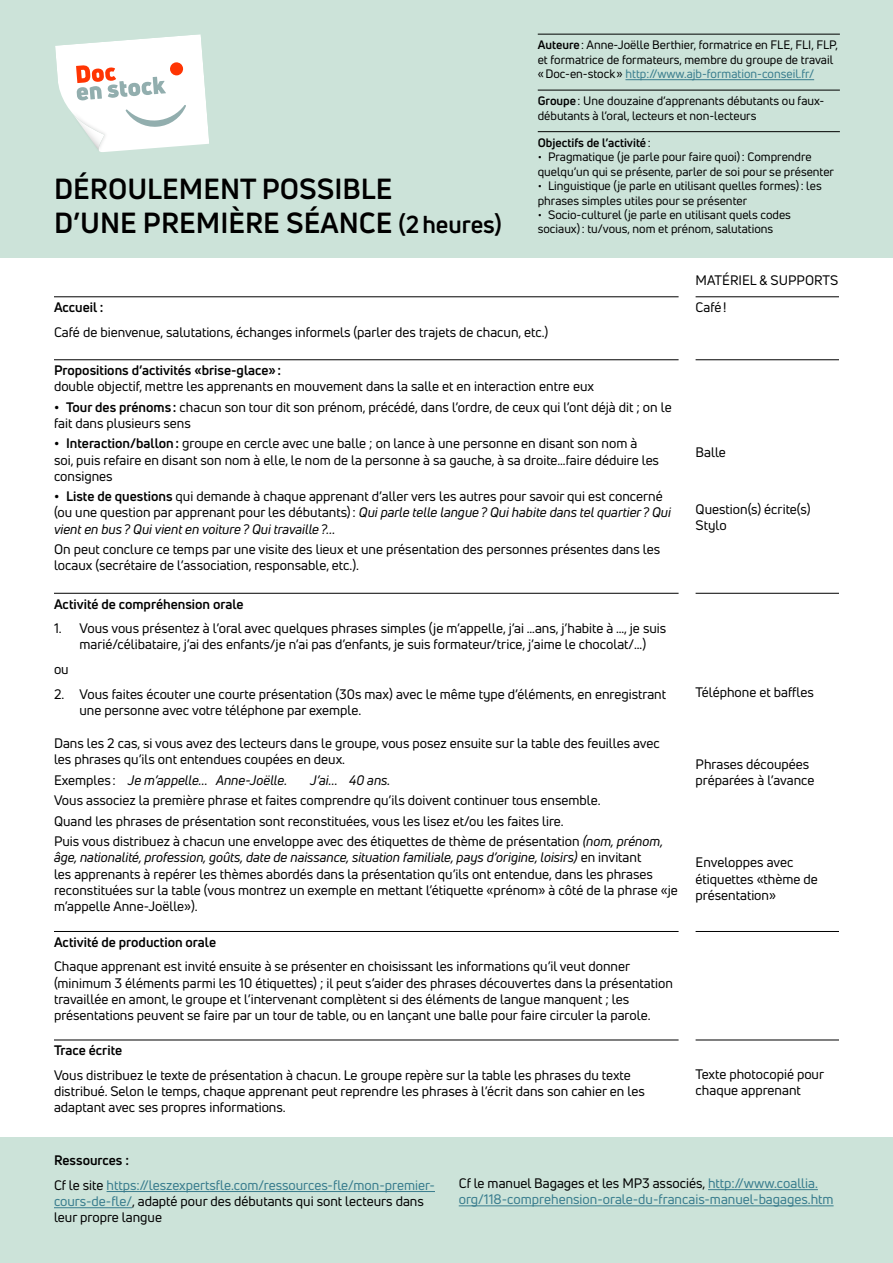
<style>
.page{position:relative;width:893px;height:1263px;background:#fff}
.page>*{position:absolute;margin:0;border:0;box-sizing:border-box;transform-origin:0 0}
.t1{font:700 28.5px/34.2px "Uni Neue";color:#000}
.t2{font:13.5px/16.2px "Uni Neue";color:#000}
.t3{font:13.5px/24.8px "Uni Neue";color:#387c8d}
.t4{font:700 13.5px "Uni Neue";color:#000}
.t5{font:italic 13.5px "Uni Neue";color:#000}
.t6{font:12px/14.4px "Uni Neue";color:#000}
.t7{font:700 12px "Uni Neue";color:#000}
.s1{font-size:24px}
.s2{font-weight:700}
.s3{color:#387c8d}
.s4{font-weight:400}
.s5{font-style:italic}
.s6{font-style:normal}
.s7{font-weight:700;color:#000}
.s8{color:#000}
</style>
<div class="page">
<div style="left:0;top:0;width:893px;height:257px;background:#cce3d9"></div>
<div style="left:0;top:1137px;width:893px;height:126px;background:#cce3d9"></div>
<svg style="left:55px;top:34px;width:154px;height:118px"></svg>
<hr style="left:538px;top:34px;width:302px;height:1px;background:#000">
<hr style="left:625px;top:79px;width:189px;height:1px;background:#387c8d">
<hr style="left:538px;top:90px;width:302px;height:1px;background:#000">
<hr style="left:538px;top:131px;width:302px;height:1px;background:#000">
<hr style="left:54px;top:296px;width:625px;height:1px;background:#000">
<hr style="left:696px;top:296px;width:143px;height:1px;background:#000">
<hr style="left:696px;top:359px;width:143px;height:1px;background:#000">
<hr style="left:696px;top:593px;width:143px;height:1px;background:#000">
<hr style="left:696px;top:931px;width:143px;height:1px;background:#000">
<hr style="left:696px;top:1039px;width:143px;height:1px;background:#000">
<hr style="left:54px;top:359px;width:625px;height:1px;background:#000">
<hr style="left:54px;top:593px;width:625px;height:1px;background:#000">
<hr style="left:54px;top:931px;width:625px;height:1px;background:#000">
<hr style="left:54px;top:1039px;width:625px;height:1px;background:#000">
<hr style="left:107px;top:1191px;width:328px;height:1px;background:#387c8d">
<hr style="left:54px;top:1207px;width:78px;height:1px;background:#387c8d">
<hr style="left:708px;top:1189px;width:110px;height:1px;background:#387c8d">
<hr style="left:459px;top:1205px;width:375px;height:1px;background:#387c8d">
<h1 class="t1" style="left:54px;top:171px;width:449px">DÉROULEMENT POSSIBLE<br>D’UNE PREMIÈRE SÉANCE <span class="s1">(2heures)</span></h1>
<p class="t6" style="left:538px;top:38px;width:302px"><span class="s2">Auteure</span>: Anne-Joëlle Berthier, formatrice en FLE, FLI, FLP, et formatrice de formateurs, membre du groupe de travail «Doc-en-stock» <span class="s3">http://www.ajb-formation-conseil.fr/</span></p>
<p class="t6" style="left:538px;top:94px;width:288px"><span class="s2">Groupe</span>: Une douzaine d’apprenants débutants ou faux&shy;débutants à l’oral, lecteurs et non-lecteurs</p>
<p class="t7" style="left:538px;top:135px;width:114px">Objectifs de l’activité<span class="s4">:</span></p>
<p class="t6" style="left:538px;top:150px;width:298px">• Pragmatique (je parle pour faire quoi): Comprendre quelqu’un qui se présente, parler de soi pour se présenter</p>
<p class="t6" style="left:538px;top:178px;width:285px">• Linguistique (je parle en utilisant quelles formes): les phrases simples utiles pour se présenter</p>
<p class="t6" style="left:538px;top:207px;width:255px">• Socio-culturel (je parle en utilisant quels codes sociaux): tu/vous, nom et prénom, salutations</p>
<p class="t2" style="left:696px;top:272px;width:144px">MATÉRIEL &amp; SUPPORTS</p>
<p class="t4" style="left:54px;top:299px;width:51px">Accueil :</p>
<p class="t2" style="left:54px;top:324px;width:496px">Café de bienvenue, salutations, échanges informels (parler des trajets de chacun, etc.)</p>
<p class="t4" style="left:54px;top:362px;width:229px">Propositions d’activités «brise-glace»:</p>
<p class="t2" style="left:54px;top:378px;width:541px">double objectif, mettre les apprenants en mouvement dans la salle et en interaction entre eux</p>
<p class="t2" style="left:54px;top:399px;width:619px"><span class="s2">• Tour des prénoms :</span> chacun son tour dit son prénom, précédé, dans l’ordre, de ceux qui l’ont déjà dit ; on le fait dans plusieurs sens</p>
<p class="t2" style="left:54px;top:435px;width:607px"><span class="s2">• Interaction/ballon:</span> groupe en cercle avec une balle ; on lance à une personne en disant son nom à soi, puis refaire en disant son nom à elle, le nom de la personne à sa gauche, à sa droite…faire déduire les consignes</p>
<p class="t2" style="left:54px;top:488px;width:618px"><span class="s2">• Liste de questions</span> qui demande à chaque apprenant d’aller vers les autres pour savoir qui est concerné (ou une question par apprenant pour les débutants): <span class="s5">Qui parle telle langue? Qui habite dans tel quartier? Qui vient en bus ? Qui vient en voiture? Qui travaille?…</span></p>
<p class="t2" style="left:54px;top:541px;width:608px">On peut conclure ce temps par une visite des lieux et une présentation des personnes présentes dans les locaux (secrétaire de l’association, responsable, etc.).</p>
<p class="t4" style="left:54px;top:595px;width:191px">Activité de compréhension orale</p>
<p class="t2" style="left:54px;top:620px;width:614px;text-align:center">1. Vous vous présentez à l’oral avec quelques phrases simples (je m’appelle, j’ai …ans, j’habite à …, je suis marié/célibataire, j’ai des enfants/je n’ai pas d’enfants, je suis formateur/trice, j’aime le chocolat/…)</p>
<p class="t2" style="left:54px;top:661px;width:16px">ou</p>
<p class="t2" style="left:80px;top:686px;width:588px;text-indent:-26px">2. Vous faites écouter une courte présentation (30s max) avec le même type d’éléments, en enregistrant une personne avec votre téléphone par exemple.</p>
<p class="t2" style="left:54px;top:735px;width:607px">Dans les 2 cas, si vous avez des lecteurs dans le groupe, vous posez ensuite sur la table des feuilles avec les phrases qu’ils ont entendues coupées en deux.</p>
<p class="t5" style="left:54px;top:772px;width:235px"><span class="s6">Exemples :</span> Je m’appelle… Anne-Joëlle.</p>
<p class="t5" style="left:310px;top:772px;width:82px">J’ai… 40 ans.</p>
<p class="t2" style="left:54px;top:790px;width:611px;line-height:20.4px">Vous associez la première phrase et faites comprendre qu’ils doivent continuer tous ensemble.<br>Quand les phrases de présentation sont reconstituées, vous les lisez et/ou les faites lire.<br>Puis vous distribuez à chacun une enveloppe avec des étiquettes de thème de présentation <span class="s5">(nom, prénom,</span></p>
<p class="t2" style="left:54px;top:849px;width:625px"><span class="s5">âge, nationalité, profession, goûts, date de naissance, situation familiale, pays d’origine, loisirs)</span> en invitant<br>les apprenants à repérer les thèmes abordés dans la présentation qu’ils ont entendue, dans les phrases reconstituées sur la table (vous montrez un exemple en mettant l’étiquette «prénom» à côté de la phrase «je m’appelle Anne-Joëlle»).</p>
<p class="t4" style="left:54px;top:933px;width:164px">Activité de production orale</p>
<p class="t2" style="left:54px;top:958px;width:620px">Chaque apprenant est invité ensuite à se présenter en choisissant les informations qu’il veut donner (minimum 3 éléments parmi les 10 étiquettes) ; il peut s’aider des phrases découvertes dans la présentation travaillée en amont, le groupe et l’intervenant complètent si des éléments de langue manquent ; les présentations peuvent se faire par un tour de table, ou en lançant une balle pour faire circuler la parole.</p>
<p class="t4" style="left:54px;top:1042px;width:70px">Trace écrite</p>
<p class="t2" style="left:54px;top:1067px;width:592px">Vous distribuez le texte de présentation à chacun. Le groupe repère sur la table les phrases du texte distribué. Selon le temps, chaque apprenant peut reprendre les phrases à l’écrit dans son cahier en les adaptant avec ses propres informations.</p>
<p class="t2" style="left:696px;top:299px;width:33px">Café!</p>
<p class="t2" style="left:696px;top:444px;width:32px">Balle</p>
<p class="t2" style="left:696px;top:501px;width:116px">Question(s) écrite(s)<br>Stylo</p>
<p class="t2" style="left:696px;top:684px;width:120px">Téléphone et baffles</p>
<p class="t2" style="left:696px;top:756px;width:120px">Phrases découpées préparées à l’avance</p>
<p class="t2" style="left:696px;top:854px;width:124px">Enveloppes avec étiquettes «thème de présentation»</p>
<p class="t2" style="left:696px;top:1066px;width:130px">Texte photocopié pour chaque apprenant</p>
<p class="t3" style="left:54px;top:1148px;width:382px"><span class="s7">Ressources :<br></span><span class="s8">Cf le site</span> https://leszexpertsfle.com/ressources-fle/mon-premier-</p>
<p class="t2" style="left:54px;top:1193px;width:371px"><span class="s3">cours-de-fle/</span>, adapté pour des débutants qui sont lecteurs dans leur propre langue</p>
<p class="t3" style="left:459px;top:1175px;width:376px;line-height:16.2px"><span class="s8">Cf le manuel Bagages et les MP3 associés,</span> http://www.coallia. org/118-comprehension-orale-du-francais-manuel-bagages.htm</p>
</div>
